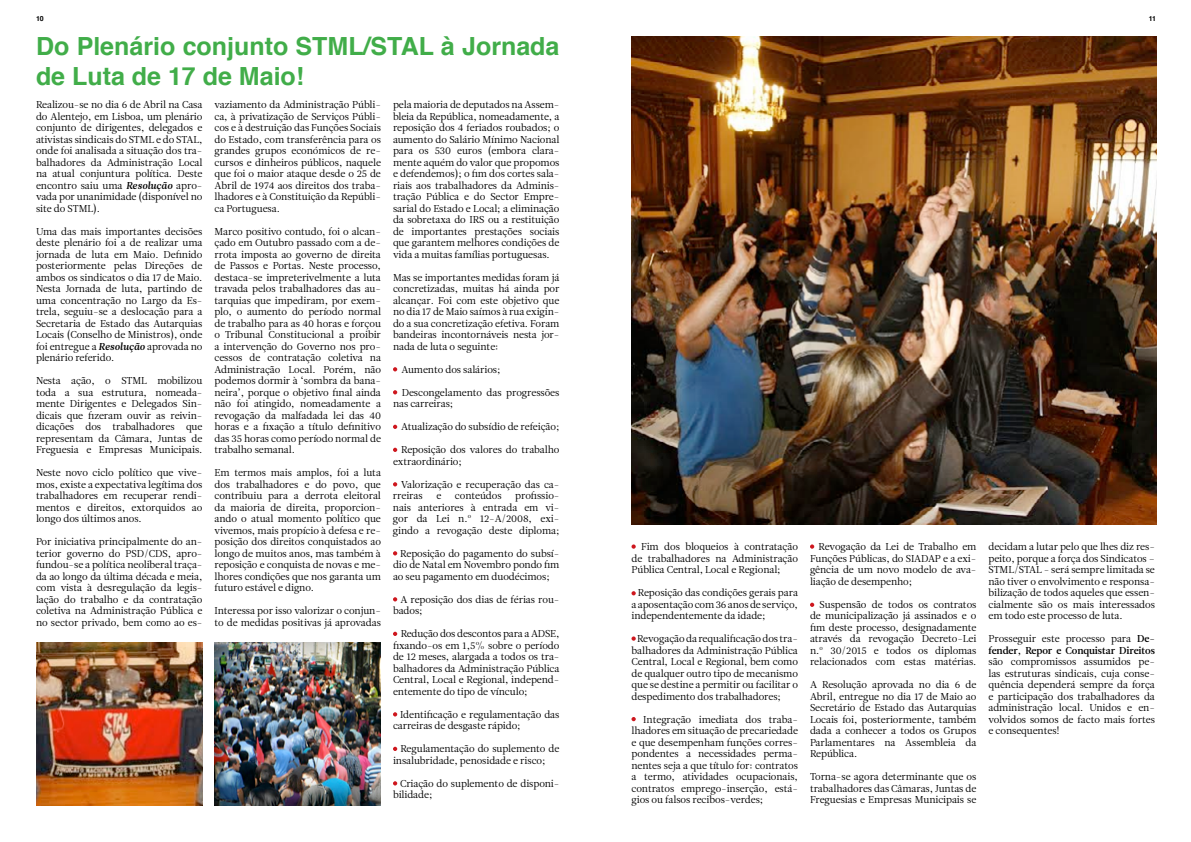
<style>
.page{position:relative;width:1191px;height:842px;background:#fff}
.page>*{position:absolute;margin:0;border:0;box-sizing:border-box;transform-origin:0 0}
.t1{font:700 25px/30px "Helvetica";color:#41ad49}
.t2{font:10px/11.5px "Leitura News Roman 1";letter-spacing:-.01em;color:#000;text-align:justify}
.t3{font:10px "Leitura News Roman 3";letter-spacing:-.01em;color:#000}
.t4{font:700 7px "Helvetica";color:#000}
.s1{font-family:"Leitura News Italic 3"}
.s2{font-family:"Leitura News Roman 3"}
</style>
<div class="page">
<svg style="left:393px;top:367px;width:4px;height:4px"></svg>
<svg style="left:393px;top:390px;width:4px;height:4px"></svg>
<svg style="left:393px;top:425px;width:4px;height:4px"></svg>
<svg style="left:393px;top:448px;width:4px;height:4px"></svg>
<svg style="left:393px;top:482px;width:4px;height:4px"></svg>
<svg style="left:393px;top:551px;width:4px;height:4px"></svg>
<svg style="left:393px;top:597px;width:4px;height:4px"></svg>
<svg style="left:393px;top:632px;width:4px;height:4px"></svg>
<svg style="left:393px;top:712px;width:4px;height:4px"></svg>
<svg style="left:393px;top:747px;width:4px;height:4px"></svg>
<svg style="left:393px;top:781px;width:4px;height:4px"></svg>
<svg style="left:631px;top:544px;width:5px;height:5px"></svg>
<svg style="left:631px;top:591px;width:5px;height:4px"></svg>
<svg style="left:631px;top:636px;width:5px;height:5px"></svg>
<svg style="left:631px;top:717px;width:5px;height:4px"></svg>
<svg style="left:810px;top:544px;width:4px;height:5px"></svg>
<svg style="left:810px;top:603px;width:4px;height:4px"></svg>
<img style="left:631px;top:36px;width:525px;height:488px">
<img style="left:36px;top:643px;width:166px;height:163px">
<img style="left:214px;top:643px;width:167px;height:163px">
<p class="t4" style="left:36px;top:13px;width:9px">10</p>
<p class="t4" style="left:1148px;top:13px;width:9px">11</p>
<h1 class="t1" style="left:36px;top:31px;width:525px">Do Plenário conjunto STML/STAL à Jornada de Luta de 17 de Maio!</h1>
<p class="t2" style="left:36px;top:99px;width:168px">Realizou-se no dia 6 de Abril na Casa do Alentejo, em Lisboa, um plenário conjunto de dirigentes, delegados e ativistas sindicais do STML e do STAL, onde foi analisada a situação dos tra&shy;balhadores da Administração Local na atual conjuntura política. Deste encontro saiu uma <span class="s1">Resolução</span> apro&shy;vada por unanimidade (disponível no site do STML).</p>
<p class="t2" style="left:36px;top:226px;width:168px">Uma das mais importantes decisões deste plenário foi a de realizar uma jornada de luta em Maio. Definido posteriormente pelas Direções de ambos os sindicatos o dia 17 de Maio.<br>Nesta Jornada de luta, partindo de uma concentração no Largo da Es&shy;trela, seguiu-se a deslocação para a Secretaria de Estado das Autarquias Locais (Conselho de Ministros), onde foi entregue a <span class="s1">Resolução</span> aprovada no plenário referido.</p>
<p class="t2" style="left:36px;top:375px;width:168px">Nesta ação, o STML mobilizou toda a sua estrutura, nomeada&shy;mente Dirigentes e Delegados Sin&shy;dicais que fizeram ouvir as reivin&shy;dicações dos trabalhadores que representam da Câmara, Juntas de Freguesia e Empresas Municipais.</p>
<p class="t2" style="left:36px;top:467px;width:168px">Neste novo ciclo político que vive&shy;mos, existe a expectativa legítima dos trabalhadores em recuperar rendi&shy;mentos e direitos, extorquidos ao longo dos últimos anos.</p>
<p class="t2" style="left:36px;top:536px;width:168px">Por iniciativa principalmente do an&shy;terior governo do PSD/CDS, apro&shy;fundou-se a política neoliberal traça&shy;da ao longo da última década e meia, com vista à desregulação da legis&shy;lação do trabalho e da contratação coletiva na Administração Pública e no sector privado, bem como ao es-</p>
<p class="t2" style="left:214px;top:99px;width:168px">vaziamento da Administração Públi&shy;ca, à privatização de Serviços Públi&shy;cos e à destruição das Funções Sociais do Estado, com transferência para os grandes grupos económicos de re&shy;cursos e dinheiros públicos, naquele que foi o maior ataque desde o 25 de Abril de 1974 aos direitos dos traba&shy;lhadores e à Constituição da Repúbli&shy;ca Portuguesa.</p>
<p class="t2" style="left:214px;top:226px;width:168px">Marco positivo contudo, foi o alcan&shy;çado em Outubro passado com a de&shy;rrota imposta ao governo de direita de Passos e Portas. Neste processo, destaca-se impreterivelmente a luta travada pelos trabalhadores das au&shy;tarquias que impediram, por exem&shy;plo, o aumento do período normal de trabalho para as 40 horas e forçou o Tribunal Constitucional a proibir a intervenção do Governo nos pro&shy;cessos de contratação coletiva na Administração Local. Porém, não podemos dormir à ‘sombra da bana&shy;neira’, porque o objetivo final ainda não foi atingido, nomeadamente a revogação da malfadada lei das 40 horas e a fixação a título definitivo das 35 horas como período normal de trabalho semanal.</p>
<p class="t2" style="left:214px;top:467px;width:168px">Em termos mais amplos, foi a luta dos trabalhadores e do povo, que contribuiu para a derrota eleitoral da maioria de direita, proporcion&shy;ando o atual momento político que vivemos, mais propício à defesa e re&shy;posição dos direitos conquistados ao longo de muitos anos, mas também à reposição e conquista de novas e me&shy;lhores condições que nos garanta um futuro estável e digno.</p>
<p class="t2" style="left:214px;top:605px;width:168px">Interessa por isso valorizar o conjun&shy;to de medidas positivas já aprovadas</p>
<p class="t2" style="left:393px;top:99px;width:168px">pela maioria de deputados na Assem&shy;bleia da República, nomeadamente, a reposição dos 4 feriados roubados; o aumento do Salário Mínimo Nacional para os 530 euros (embora clara&shy;mente aquém do valor que propomos e defendemos); o fim dos cortes sala&shy;riais aos trabalhadores da Adminis&shy;tração Pública e do Sector Empre&shy;sarial do Estado e Local; a eliminação da sobretaxa do IRS ou a restituição de importantes prestações sociais que garantem melhores condições de vida a muitas famílias portuguesas.</p>
<p class="t2" style="left:393px;top:272px;width:168px">Mas se importantes medidas foram já concretizadas, muitas há ainda por alcançar. Foi com este objetivo que no dia 17 de Maio saímos à rua exigin&shy;do a sua concretização efetiva. Foram bandeiras incontornáveis nesta jor&shy;nada de luta o seguinte:</p>
<p class="t2" style="left:401px;top:364px;width:100px">Aumento dos salários;</p>
<p class="t2" style="left:393px;top:387px;width:168px;text-indent:9px">Descongelamento das progressões nas carreiras;</p>
<p class="t2" style="left:401px;top:421px;width:160px">Atualização do subsídio de refeição;</p>
<p class="t2" style="left:393px;top:444px;width:168px;text-indent:8px">Reposição dos valores do trabalho extraordinário;</p>
<p class="t2" style="left:393px;top:479px;width:168px;text-indent:8px">Valorização e recuperação das ca&shy;rreiras</p>
<p class="t2" style="left:393px;top:490px;width:168px;text-indent:122px">profissio&shy;nais anteriores à entrada em vi&shy;gor da Lei n.º 12-A/2008, exi&shy;gindo a revogação deste diploma;</p>
<p class="t2" style="left:393px;top:548px;width:168px;text-indent:7px">Reposição do pagamento do subsí&shy;dio de Natal em Novembro pondo fim ao seu pagamento em duodécimos;</p>
<p class="t2" style="left:393px;top:594px;width:168px;text-indent:7px">A reposição dos dias de férias rou&shy;bados;</p>
<p class="t2" style="left:393px;top:628px;width:168px;text-indent:8px">Redução dos descontos para a ADSE, fixando-os em 1,5% sobre o período de 12 meses, alargada a todos os tra&shy;balhadores da Administração Pública Central, Local e Regional, independ&shy;entemente do tipo de vínculo;</p>
<p class="t2" style="left:393px;top:709px;width:168px;text-indent:7px">Identificação e regulamentação das carreiras de desgaste rápido;</p>
<p class="t2" style="left:393px;top:743px;width:168px;text-indent:7px">Regulamentação do suplemento de insalubridade, penosidade e risco;</p>
<p class="t2" style="left:393px;top:778px;width:168px;text-indent:7px">Criação do suplemento de disponi&shy;bilidade;</p>
<p class="t2" style="left:436px;top:490px;width:6px">e</p>
<p class="t2" style="left:455px;top:490px;width:48px">conteúdos</p>
<p class="t2" style="left:631px;top:541px;width:168px;text-indent:10px">Fim dos bloqueios à contratação de trabalhadores na Administração Pública Central, Local e Regional;</p>
<p class="t2" style="left:631px;top:587px;width:168px;text-indent:6px">Reposição das condições gerais para a aposentação com 36 anos de serviço, independentemente da idade;</p>
<p class="t2" style="left:631px;top:633px;width:168px;text-indent:6px">Revogação da requalificação dos tra&shy;balhadores da Administração Pública Central, Local e Regional, bem como de qualquer outro tipo de mecanismo que se destine a permitir ou facilitar o despedimento dos trabalhadores;</p>
<p class="t2" style="left:631px;top:714px;width:168px;text-indent:12px">Integração imediata dos traba&shy;lhadores em situação de precariedade e que desempenham funções corres&shy;pondentes a necessidades perma&shy;nentes seja a que título for: contratos a termo, atividades ocupacionais, contratos emprego-inserção, está&shy;gios ou falsos recibos-verdes;</p>
<p class="t2" style="left:810px;top:541px;width:168px;text-indent:8px">Revogação da Lei de Trabalho em Funções Públicas, do SIADAP e a exi&shy;gência de um novo modelo de ava&shy;liação de desempenho;</p>
<p class="t2" style="left:810px;top:599px;width:168px;text-indent:10px">Suspensão de todos os contratos de municipalização já assinados e o fim deste processo, designadamente através da revogação Decreto-Lei n.º 30/2015 e todos os diplomas relacionados com estas matérias.</p>
<p class="t2" style="left:810px;top:679px;width:168px">A Resolução aprovada no dia 6 de Abril, entregue no dia 17 de Maio ao Secretário de Estado das Autarquias Locais foi, posteriormente, também dada a conhecer a todos os Grupos Parlamentares na Assembleia da República.</p>
<p class="t2" style="left:810px;top:771px;width:168px">Torna-se agora determinante que os trabalhadores das Câmaras, Juntas de Freguesias e Empresas Municipais se</p>
<p class="t2" style="left:988px;top:541px;width:168px">decidam a lutar pelo que lhes diz res&shy;peito, porque a força dos Sindicatos – STML/STAL - será sempre limitada se não tiver o envolvimento e responsa&shy;bilização de todos aqueles que essen&shy;cialmente são os mais interessados em todo este processo de luta.</p>
<p class="t2" style="left:988px;top:633px;width:168px">Prosseguir este processo para <span class="s2">De-</span></p>
<p class="t3" style="left:988px;top:644px;width:168px">fender, Repor e Conquistar Direitos</p>
<p class="t2" style="left:988px;top:656px;width:168px">são compromissos assumidos pe&shy;las estruturas sindicais, cuja conse&shy;quência dependerá sempre da força e participação dos trabalhadores da administração local. Unidos e en&shy;volvidos somos de facto mais fortes e consequentes!</p>
</div>
